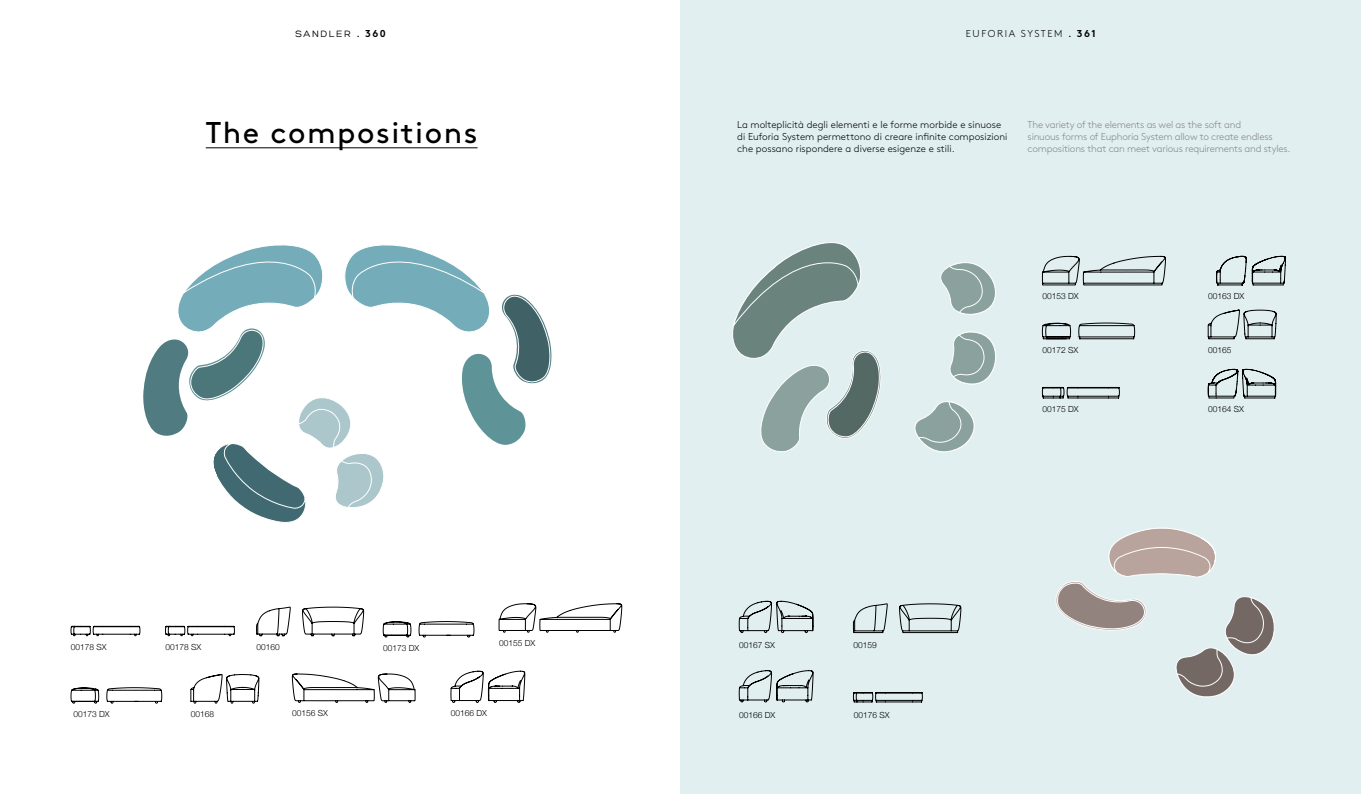
<style>
.page{position:relative;width:1361px;height:794px;background:#fff}
.page>*{position:absolute;margin:0;border:0;box-sizing:border-box;transform-origin:0 0}
.t1{font:30px "Brown Std";letter-spacing:.05em;color:#000}
.t2{font:300 10px/12px "Brown Std";color:#000}
.t3{font:300 10px/12px "Brown Std";letter-spacing:-.02em;color:#878786}
.t4{font:300 10px "Brown Std";letter-spacing:.16em;color:#000}
.t5{font:10px "Hero";letter-spacing:.16em;color:#000}
.t6{font:300 8.4px "Helvetica Neue";color:#000}
.s1{font-family:"Brown Std"}
.s2{font-family:"Brown Std";font-weight:700}
.s3{font-weight:400}
.s4{font-weight:700}
</style>
<div class="page">
<hr style="left:206px;top:147px;width:271px;height:1px;background:#000">
<svg style="left:143px;top:245px;width:409px;height:278px"></svg>
<div style="left:680px;top:0;width:681px;height:794px;background:#e1eff1"></div>
<svg style="left:914px;top:401px;width:61px;height:52px"></svg>
<svg style="left:940px;top:262px;width:56px;height:53px"></svg>
<svg style="left:949px;top:331px;width:47px;height:53px"></svg>
<svg style="left:732px;top:242px;width:149px;height:210px"></svg>
<svg style="left:1055px;top:527px;width:220px;height:171px"></svg>
<svg style="left:71px;top:625px;width:69px;height:12px"></svg>
<svg style="left:165px;top:625px;width:70px;height:12px"></svg>
<svg style="left:383px;top:621px;width:91px;height:17px"></svg>
<svg style="left:71px;top:687px;width:91px;height:17px"></svg>
<svg style="left:499px;top:603px;width:123px;height:30px"></svg>
<svg style="left:292px;top:674px;width:123px;height:29px"></svg>
<svg style="left:256px;top:606px;width:108px;height:30px"></svg>
<svg style="left:191px;top:674px;width:68px;height:29px"></svg>
<svg style="left:451px;top:671px;width:74px;height:32px"></svg>
<svg style="left:1042px;top:256px;width:123px;height:29px"></svg>
<svg style="left:1042px;top:323px;width:93px;height:17px"></svg>
<svg style="left:1042px;top:386px;width:77px;height:12px"></svg>
<svg style="left:1208px;top:310px;width:68px;height:29px"></svg>
<svg style="left:1216px;top:256px;width:69px;height:29px"></svg>
<svg style="left:1208px;top:369px;width:68px;height:29px"></svg>
<svg style="left:853px;top:603px;width:108px;height:30px"></svg>
<svg style="left:853px;top:692px;width:69px;height:10px"></svg>
<svg style="left:739px;top:670px;width:74px;height:33px"></svg>
<svg style="left:739px;top:601px;width:74px;height:33px"></svg>
<p class="t5" style="left:296px;top:29px;width:92px">SANDLER <span class="s1">.</span> <span class="s2">360</span></p>
<p class="t4" style="left:966px;top:28px;width:131px">EUFORIA SYSTEM <span class="s3">.</span> <span class="s4">361</span></p>
<h1 class="t1" style="left:206px;top:115px;width:273px">The compositions</h1>
<p class="t2" style="left:737px;top:118px;width:272px">La molteplicità degli elementi e le forme morbide e sinuose di Euforia System permettono di creare infinite composizioni che possano rispondere a diverse esigenze e stili.</p>
<p class="t3" style="left:1027px;top:118px;width:264px">The variety of the elements as wel as the soft and<br>sinuous forms of Euphoria System allow to create endless compositions that can meet various requirements and styles.</p>
<p class="t6" style="left:1042px;top:289px;width:38px">00153 DX</p>
<p class="t6" style="left:1208px;top:289px;width:38px">00163 DX</p>
<p class="t6" style="left:1042px;top:343px;width:37px">00172 SX</p>
<p class="t6" style="left:1208px;top:343px;width:25px">00165</p>
<p class="t6" style="left:1042px;top:402px;width:38px">00175 DX</p>
<p class="t6" style="left:1208px;top:402px;width:37px">00164 SX</p>
<p class="t6" style="left:71px;top:640px;width:37px">00178 SX</p>
<p class="t6" style="left:165px;top:640px;width:37px">00178 SX</p>
<p class="t6" style="left:383px;top:641px;width:38px">00173 DX</p>
<p class="t6" style="left:256px;top:640px;width:25px">00160</p>
<p class="t6" style="left:499px;top:636px;width:38px">00155 DX</p>
<p class="t6" style="left:739px;top:638px;width:37px">00167 SX</p>
<p class="t6" style="left:853px;top:638px;width:25px">00159</p>
<p class="t6" style="left:73px;top:707px;width:38px">00173 DX</p>
<p class="t6" style="left:292px;top:706px;width:37px">00156 SX</p>
<p class="t6" style="left:191px;top:707px;width:25px">00168</p>
<p class="t6" style="left:451px;top:706px;width:38px">00166 DX</p>
<p class="t6" style="left:739px;top:708px;width:38px">00166 DX</p>
<p class="t6" style="left:854px;top:708px;width:37px">00176 SX</p>
</div>
